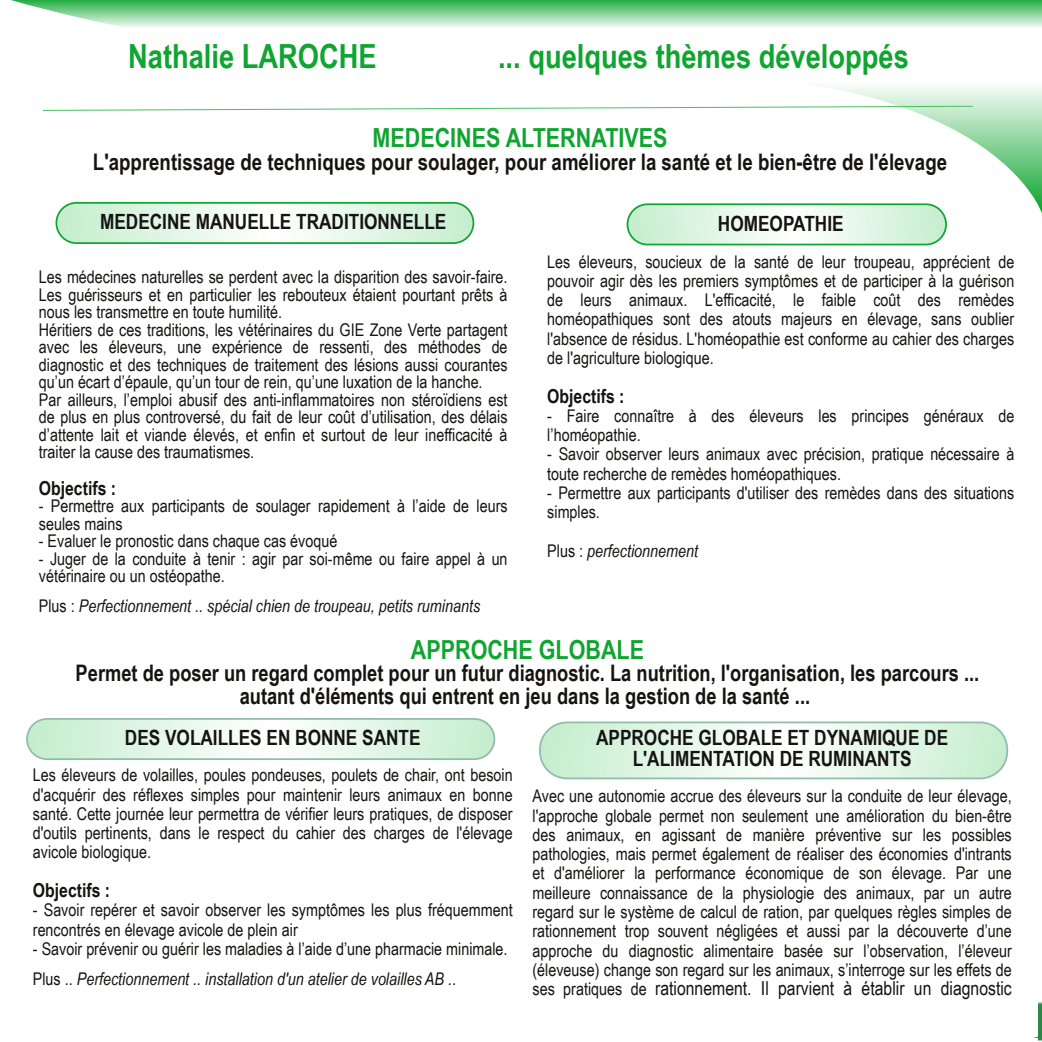
<style>
.page{position:relative;width:1042px;height:1042px;background:#fff}
.page>*{position:absolute;margin:0;border:0;box-sizing:border-box;transform-origin:0 0}
.t1{font:700 33.25px "Arial Narrow";color:#0fa530}
.t2{font:700 26.25px "Arial Narrow";color:#0fa530}
.t3{font:700 22.75px/22.8px "Arial Narrow";color:#161413;text-align:center}
.t4{font:700 21px/21px "Arial Narrow";color:#161413;text-align:center}
.t5{font:19.25px "Arial Narrow";color:#161413}
.t6{font:700 19.25px "Arial Narrow";color:#161413}
.t7{font:17.5px/19.2px "Arial Narrow";color:#161413}
.t8{font:italic 17.5px "Arial Narrow";color:#161413}
.s1{font-style:normal}
.s2{font-style:italic}
.s3{font-size:17.5px}
</style>
<div class="page">
<svg style="left:11px;top:0;width:1031px;height:213px"></svg>
<svg style="left:42px;top:105px;width:932px;height:6px"></svg>
<svg style="left:540px;top:722px;width:467px;height:56px"></svg>
<div style="left:539px;top:721px;width:469px;height:58px;border:2px solid #92bbab;border-radius:27px"></div>
<svg style="left:27px;top:719px;width:467px;height:40px"></svg>
<div style="left:26px;top:718px;width:469px;height:42px;border:2px solid #92bbab;border-radius:20px"></div>
<svg style="left:56px;top:203px;width:417px;height:40px"></svg>
<div style="left:56px;top:202px;width:418px;height:42px;border:2px solid #0fa530;border-radius:20px"></div>
<svg style="left:627px;top:204px;width:319px;height:40px"></svg>
<div style="left:626px;top:203px;width:321px;height:42px;border:2px solid #0fa530;border-radius:20px"></div>
<img style="left:1038px;top:1001px;width:4px;height:40px">
<h1 class="t1" style="left:128px;top:37px;width:250px">Nathalie LAROCHE</h1>
<h1 class="t1" style="left:498px;top:37px;width:412px">... quelques thèmes développés</h1>
<h2 class="t2" style="left:372px;top:123px;width:296px">MEDECINES ALTERNATIVES</h2>
<h3 class="t3" style="left:93px;top:151px;width:855px">L'apprentissage de techniques pour soulager, pour améliorer la santé et le bien-être de l'élevage</h3>
<p class="t4" style="left:100px;top:211px;width:348px">MEDECINE MANUELLE TRADITIONNELLE</p>
<p class="t7" style="left:39px;top:268px;width:470px;line-height:17.5px">Les médecines naturelles se perdent avec la disparition des savoir-faire.<br>Les guérisseurs et en particulier les rebouteux étaient pourtant prêts à nous les transmettre en toute humilité.<br>Héritiers de ces traditions, les vétérinaires du GIE Zone Verte partagent avec les éleveurs, une expérience de ressenti, des méthodes de diagnostic et des techniques de traitement des lésions aussi courantes qu’un écart d’épaule, qu’un tour de rein, qu’une luxation de la hanche.<br>Par ailleurs, l’emploi abusif des anti-inflammatoires non stéroïdiens est de plus en plus controversé, du fait de leur coût d’utilisation, des délais d’attente lait et viande élevés, et enfin et surtout de leur inefficacité à traiter la cause des traumatismes.</p>
<p class="t6" style="left:39px;top:477px;width:79px">Objectifs :</p>
<p class="t7" style="left:39px;top:497px;width:470px;line-height:17.5px">- Permettre aux participants de soulager rapidement à l’aide de leurs seules mains</p>
<p class="t7" style="left:39px;top:531px;width:300px">- Evaluer le pronostic dans chaque cas évoqué</p>
<p class="t7" style="left:39px;top:550px;width:470px;line-height:17.5px">- Juger de la conduite à tenir : agir par soi-même ou faire appel à un vétérinaire ou un ostéopathe.</p>
<p class="t8" style="left:39px;top:596px;width:443px"><span class="s1">Plus :</span> Perfectionnement .. spécial chien de troupeau, petits ruminants</p>
<p class="t4" style="left:718px;top:213px;width:127px">HOMEOPATHIE</p>
<p class="t7" style="left:547px;top:252px;width:468px;text-align:justify">Les éleveurs, soucieux de la santé de leur troupeau, apprécient de pouvoir agir dès les premiers symptômes et de participer à la guérison de leurs animaux. L'efficacité, le faible coût des remèdes homéopathiques sont des atouts majeurs en élevage, sans oublier l'absence de résidus. L'homéopathie est conforme au cahier des charges de l'agriculture biologique.</p>
<p class="t6" style="left:547px;top:384px;width:79px">Objectifs :</p>
<p class="t7" style="left:547px;top:406px;width:468px">- Faire connaître à des éleveurs les principes généraux de l’homéopathie.</p>
<p class="t7" style="left:547px;top:444px;width:468px">- Savoir observer leurs animaux avec précision, pratique nécessaire à toute recherche de remèdes homéopathiques.</p>
<p class="t7" style="left:547px;top:483px;width:468px">- Permettre aux participants d'utiliser des remèdes dans des situations simples.</p>
<p class="t8" style="left:547px;top:540px;width:152px"><span class="s1">Plus :</span> perfectionnement</p>
<h2 class="t2" style="left:411px;top:634px;width:235px">APPROCHE GLOBALE</h2>
<h3 class="t3" style="left:76px;top:662px;width:905px">Permet de poser un regard complet pour un futur diagnostic. La nutrition, l'organisation, les parcours ... autant d'éléments qui entrent en jeu dans la gestion de la santé ...</h3>
<p class="t4" style="left:125px;top:726px;width:297px">DES VOLAILLES EN BONNE SANTE</p>
<p class="t7" style="left:33px;top:765px;width:481px;text-align:justify">Les éleveurs de volailles, poules pondeuses, poulets de chair, ont besoin d'acquérir des réflexes simples pour maintenir leurs animaux en bonne santé. Cette journée leur permettra de vérifier leurs pratiques, de disposer d'outils pertinents, dans le respect du cahier des charges de l'élevage avicole biologique.</p>
<p class="t6" style="left:33px;top:879px;width:79px">Objectifs :</p>
<p class="t7" style="left:33px;top:900px;width:481px">- Savoir repérer et savoir observer les symptômes les plus fréquemment rencontrés en élevage avicole de plein air</p>
<p class="t7" style="left:33px;top:933px;width:476px;line-height:29.8px">- Savoir prévenir ou guérir les maladies à l’aide d’une pharmacie minimale.<br>Plus .. <span class="s2">Perfectionnement .. installation d'un atelier de volailles AB .</span>.</p>
<p class="t4" style="left:596px;top:726px;width:354px">APPROCHE GLOBALE ET DYNAMIQUE DE<br>L'ALIMENTATION DE RUMINANTS</p>
<p class="t7" style="left:532px;top:786px;width:481px;text-align:justify">Avec une autonomie accrue des éleveurs sur la conduite de leur élevage, l'approche globale permet non seulement une amélioration du bien-être des animaux, en agissant de manière préventive sur les possibles pathologies, mais permet également de réaliser des économies d'intrants et d'améliorer la performance économique de son élevage. Par une meilleure connaissance de la physiologie des animaux, par un autre regard sur le système de calcul de ration, par quelques règles simples de rationnement trop souvent négligées et aussi par la découverte d’une approche du diagnostic alimentaire basée sur l’observation, l’éleveur (éleveuse) change son regard sur les animaux, s’interroge sur les effets de</p>
<p class="t5" style="left:532px;top:977px;width:481px"><span class="s3">ses pratiques de</span> rationnement. Il parvient à établir un diagnostic</p>
</div>
